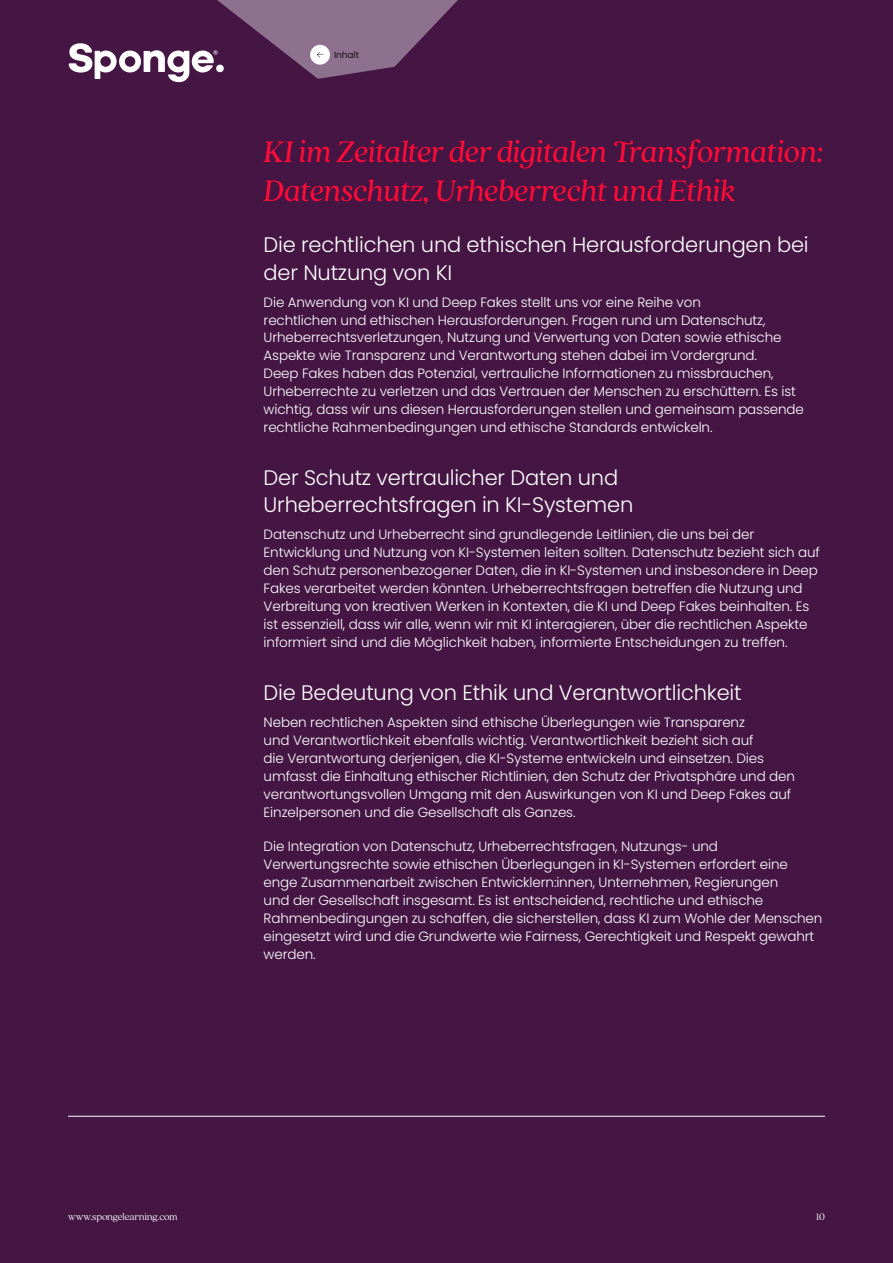
<style>
.page{position:relative;width:893px;height:1263px;background:#451544}
.page>*{position:absolute;margin:0;border:0;box-sizing:border-box;transform-origin:0 0}
.t1{font:italic 33px/39px "Quincy CF Text";letter-spacing:-.015em;color:#ff0b37}
.t2{font:300 21px/27px "Poppins";letter-spacing:-.01em;color:#fff}
.t3{font:300 13.5px/18px "Poppins";letter-spacing:-.01em;color:#fff}
.t4{font:300 10.5px "Quincy CF";letter-spacing:-.01em;color:#fff}
.t5{font:9px "Poppins";letter-spacing:-.01em;color:#141414}
</style>
<div class="page">
<hr style="left:68px;top:1116px;width:757px;height:1px;background:#fff">
<svg style="left:69px;top:0;width:389px;height:82px"></svg>
<p class="t5" style="left:334px;top:49px;width:26px">Inhalt</p>
<h1 class="t1" style="left:264px;top:131px;width:561px">KI im Zeitalter der digitalen Transformation:<br>Datenschutz, Urheberrecht und Ethik</h1>
<h2 class="t2" style="left:264px;top:232px;width:547px">Die rechtlichen und ethischen Herausforderungen bei der Nutzung von KI</h2>
<p class="t3" style="left:264px;top:293px;width:542px">Die Anwendung von KI und Deep Fakes stellt uns vor eine Reihe von<br>rechtlichen und ethischen Herausforderungen. Fragen rund um Datenschutz, Urheberrechtsverletzungen, Nutzung und Verwertung von Daten sowie ethische Aspekte wie Transparenz und Verantwortung stehen dabei im Vordergrund.<br>Deep Fakes haben das Potenzial, vertrauliche Informationen zu missbrauchen, Urheberrechte zu verletzen und das Vertrauen der Menschen zu erschüttern. Es ist wichtig, dass wir uns diesen Herausforderungen stellen und gemeinsam passende rechtliche Rahmenbedingungen und ethische Standards entwickeln.</p>
<h2 class="t2" style="left:264px;top:464px;width:371px">Der Schutz vertraulicher Daten und<br>Urheberrechtsfragen in KI-Systemen</h2>
<p class="t3" style="left:264px;top:525px;width:558px">Datenschutz und Urheberrecht sind grundlegende Leitlinien, die uns bei der Entwicklung und Nutzung von KI-Systemen leiten sollten. Datenschutz bezieht sich auf den Schutz personenbezogener Daten, die in KI-Systemen und insbesondere in Deep Fakes verarbeitet werden könnten. Urheberrechtsfragen betreffen die Nutzung und Verbreitung von kreativen Werken in Kontexten, die KI und Deep Fakes beinhalten. Es ist essenziell, dass wir alle, wenn wir mit KI interagieren, über die rechtlichen Aspekte informiert sind und die Möglichkeit haben, informierte Entscheidungen zu treffen.</p>
<h2 class="t2" style="left:264px;top:679px;width:479px">Die Bedeutung von Ethik und Verantwortlichkeit</h2>
<p class="t3" style="left:264px;top:713px;width:533px">Neben rechtlichen Aspekten sind ethische Überlegungen wie Transparenz<br>und Verantwortlichkeit ebenfalls wichtig. Verantwortlichkeit bezieht sich auf<br>die Verantwortung derjenigen, die KI-Systeme entwickeln und einsetzen. Dies umfasst die Einhaltung ethischer Richtlinien, den Schutz der Privatsphäre und den verantwortungsvollen Umgang mit den Auswirkungen von KI und Deep Fakes auf Einzelpersonen und die Gesellschaft als Ganzes.</p>
<p class="t3" style="left:264px;top:837px;width:560px">Die Integration von Datenschutz, Urheberrechtsfragen, Nutzungs- und Verwertungsrechte sowie ethischen Überlegungen in KI-Systemen erfordert eine enge Zusammenarbeit zwischen Entwicklern:innen, Unternehmen, Regierungen<br>und der Gesellschaft insgesamt. Es ist entscheidend, rechtliche und ethische Rahmenbedingungen zu schaffen, die sicherstellen, dass KI zum Wohle der Menschen eingesetzt wird und die Grundwerte wie Fairness, Gerechtigkeit und Respekt gewahrt werden.</p>
<p class="t4" style="left:68px;top:1210px;width:111px">www.spongelearning.com</p>
<p class="t4" style="left:816px;top:1210px;width:10px">10</p>
</div>
